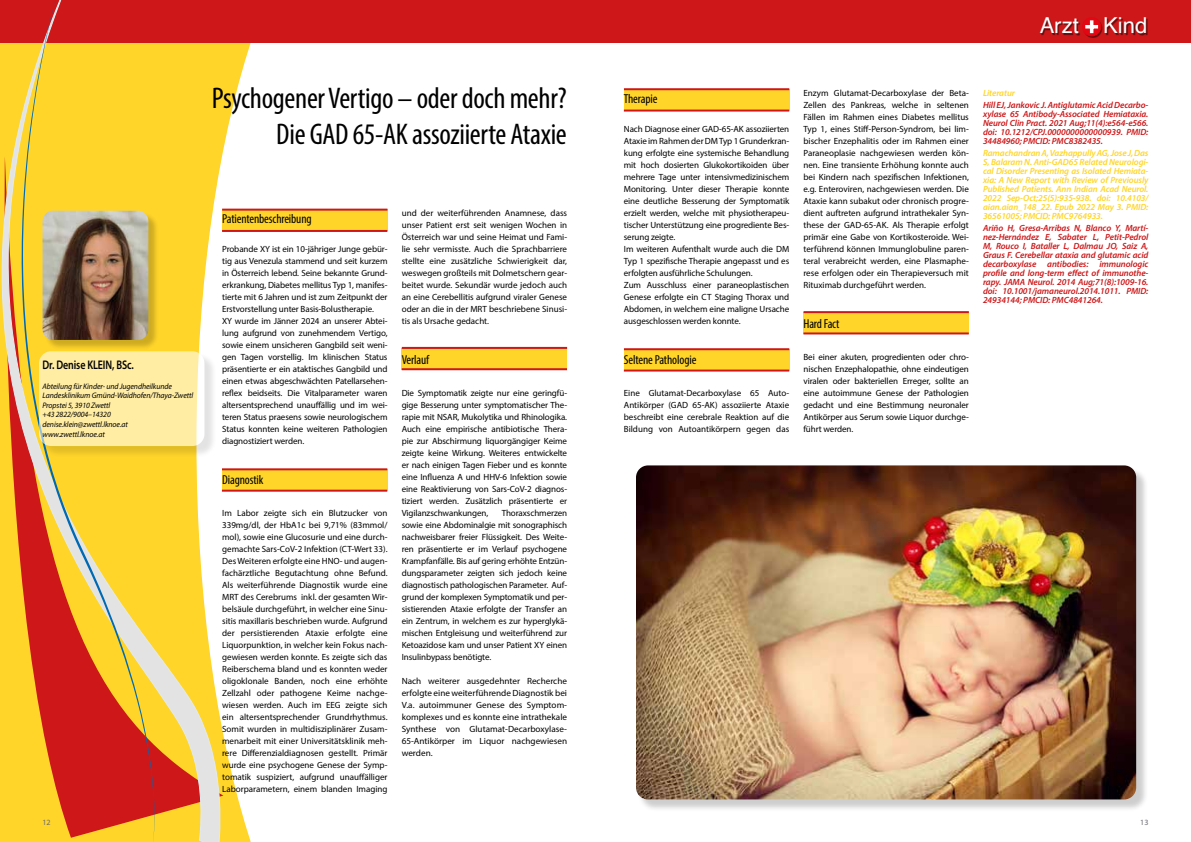
<style>
.page{position:relative;width:1191px;height:842px;background:#fff}
.page>*{position:absolute;margin:0;border:0;box-sizing:border-box;transform-origin:0 0}
.t1{font:condensed 30px/36px "Myriad Pro";letter-spacing:-.01em;color:#000;text-align:right}
.t2{font:22px "Helvetica";color:#fff}
.t3{font:condensed 13px "Myriad Pro";letter-spacing:-.01em;color:#000}
.t4{font:600 12.5px "Myriad Pro";letter-spacing:-.01em;color:#000;scale:.8 1}
.t5{font:9px/12px "Myriad Pro";letter-spacing:-.01em;color:#000;text-align:justify}
.t6{font:italic 600 9px/9px "Myriad Pro";letter-spacing:-.01em;color:#cd1719;text-align:justify}
.t7{font:italic 600 9px/9px "Myriad Pro";letter-spacing:-.01em;color:#ffd52a;text-align:justify}
.t8{font:italic 8px/9.6px "Myriad Pro";letter-spacing:-.01em;color:#000}
.t9{font:8px "Myriad Pro";color:#6b6970}
</style>
<div class="page">
<div style="left:402px;top:348px;width:165px;height:21px;background:#ffd52a"></div>
<hr style="left:402px;top:368px;width:165px;height:2px;background:#cd1719">
<hr style="left:402px;top:347px;width:165px;height:2px;background:#cd1719">
<div style="left:624px;top:89px;width:165px;height:21px;background:#ffd52a"></div>
<hr style="left:624px;top:110px;width:165px;height:2px;background:#cd1719">
<hr style="left:624px;top:88px;width:165px;height:2px;background:#cd1719">
<div style="left:624px;top:349px;width:165px;height:21px;background:#ffd52a"></div>
<hr style="left:624px;top:370px;width:165px;height:2px;background:#cd1719">
<hr style="left:624px;top:348px;width:165px;height:2px;background:#cd1719">
<div style="left:803px;top:312px;width:165px;height:21px;background:#ffd52a"></div>
<hr style="left:803px;top:332px;width:165px;height:2px;background:#cd1719">
<hr style="left:803px;top:311px;width:166px;height:2px;background:#cd1719">
<div style="left:222px;top:469px;width:165px;height:21px;background:#ffd52a"></div>
<hr style="left:222px;top:490px;width:165px;height:2px;background:#cd1719">
<hr style="left:222px;top:468px;width:165px;height:2px;background:#cd1719">
<svg style="left:0;top:43px;width:255px;height:799px"></svg>
<div style="left:222px;top:210px;width:165px;height:21px;background:#ffd52a"></div>
<hr style="left:222px;top:230px;width:165px;height:2px;background:#cd1719">
<hr style="left:222px;top:209px;width:165px;height:2px;background:#cd1719">
<div style="left:0;top:0;width:595px;height:43px;background:#cd1719"></div>
<div style="left:595px;top:0;width:596px;height:43px;background:#cd1719"></div>
<div style="left:1040px;top:18px;width:107px;height:20px;background:#000;opacity:.5"></div>
<svg style="left:1082px;top:18px;width:18px;height:18px"></svg>
<div style="left:1082px;top:17px;width:19px;height:19px;border:1px solid #e30613;border-radius:50%"></div>
<svg style="left:1090px;top:20px;width:3px;height:13px"></svg>
<svg style="left:1085px;top:25px;width:13px;height:4px"></svg>
<svg style="left:1px;top:43px;width:219px;height:799px;background:#f9d051"></svg>
<svg style="left:21px;top:0;width:134px;height:842px;background:#ea9630"></svg>
<div style="left:637px;top:467px;width:511px;height:345px;background:#000;opacity:.2"></div>
<img style="left:636px;top:465px;width:500px;height:334px">
<div style="left:44px;top:212px;width:115px;height:139px;background:#000;opacity:.2"></div>
<img style="left:43px;top:211px;width:105px;height:129px">
<div style="left:41px;top:353px;width:176px;height:106px;background:#000;opacity:.2"></div>
<div style="left:39px;top:351px;width:165px;height:95px;background:#ffeda4;border-radius:12px"></div>
<h2 class="t2" style="left:1039px;top:9px;width:109px">Arzt Kind</h2>
<h2 class="t2" style="left:1072px;top:9px;width:8px">t</h2>
<h3 class="t4" style="left:43px;top:357px;width:116px">Dr. Denise KLEIN, BSc.</h3>
<p class="t8" style="left:43px;top:381px;width:152px">Abteilung für Kinder- und Jugendheilkunde<br>Landesklinikum Gmünd-Waidhofen/Thaya-Zwettl<br>Propstei 5, 3910 Zwettl<br>+43 2822/9004–14320 denise.klein@zwettl.lknoe.at<br>www.zwettl.lknoe.at</p>
<p class="t9" style="left:43px;top:818px;width:10px">12</p>
<h1 class="t1" style="left:212px;top:79px;width:356px">Psychogener Vertigo – oder doch mehr?<br>Die GAD 65-AK assoziierte Ataxie</h1>
<p class="t7" style="left:983px;top:89px;width:33px">Literatur</p>
<p class="t5" style="left:803px;top:87px;width:167px">Enzym Glutamat-Decarboxylase der Beta-Zellen des Pankreas, welche in seltenen Fällen im Rahmen eines Diabetes mellitus Typ 1, eines Stiff-Person-Syndrom, bei lim&shy;bischer Enzephalitis oder im Rahmen einer Paraneoplasie nachgewiesen werden kön&shy;nen. Eine transiente Erhöhung konnte auch bei Kindern nach spezifischen Infektionen, e.g. Enteroviren, nachgewiesen werden. Die Ataxie kann subakut oder chronisch progre&shy;dient auftreten aufgrund intrathekaler Syn&shy;these der GAD-65-AK. Als Therapie erfolgt primär eine Gabe von Kortikosteroide. Wei&shy;terführend können Immunglobuline paren&shy;teral verabreicht werden, eine Plasmaphe&shy;rese erfolgen oder ein Therapieversuch mit Rituximab durchgeführt werden.</p>
<h3 class="t3" style="left:803px;top:315px;width:38px">Hard Fact</h3>
<p class="t5" style="left:803px;top:351px;width:167px">Bei einer akuten, progredienten oder chro&shy;nischen Enzephalopathie, ohne eindeutigen viralen oder bakteriellen Erreger, sollte an eine autoimmune Genese der Pathologien gedacht und eine Bestimmung neuronaler Antikörper aus Serum sowie Liquor durchge&shy;führt werden.</p>
<h3 class="t3" style="left:624px;top:91px;width:35px">Therapie</h3>
<p class="t5" style="left:624px;top:123px;width:167px;text-align:left">Nach Diagnose einer GAD-65-AK assoziierten Ataxie im Rahmen der DM Typ 1 Grunderkran&shy;kung erfolgte eine systemische Behandlung mit hoch dosierten Glukokortikoiden über mehrere Tage unter intensivmedizinischem Monitoring. Unter dieser Therapie konnte eine deutliche Besserung der Symptomatik erzielt werden, welche mit physiotherapeu&shy;tischer Unterstützung eine progrediente Bes&shy;serung zeigte.<br>Im weiteren Aufenthalt wurde auch die DM Typ 1 spezifische Therapie angepasst und es erfolgten ausführliche Schulungen.<br>Zum Ausschluss einer paraneoplastischen Genese erfolgte ein CT Staging Thorax und Abdomen, in welchem eine maligne Ursache ausgeschlossen werden konnte.</p>
<h3 class="t3" style="left:624px;top:351px;width:74px">Seltene Pathologie</h3>
<p class="t5" style="left:624px;top:387px;width:167px">Eine Glutamat-Decarboxylase 65 Auto-Antikörper (GAD 65-AK) assoziierte Ataxie beschreibt eine cerebrale Reaktion auf die Bildung von Autoantikörpern gegen das</p>
<p class="t6" style="left:983px;top:100px;width:167px">Hill EJ, Jankovic J. Antiglutamic Acid Decarbo&shy;xylase 65 Antibody-Associated Hemiataxia.<br>Neurol Clin Pract. 2021 Aug;11(4):e564-e566. doi: 10.1212/CPJ.0000000000000939. PMID:<br>34484960; PMCID: PMC8382435.</p>
<p class="t7" style="left:983px;top:148px;width:167px">Ramachandran A, Vazhappully AG, Jose J, Das S, Balaram N. Anti-GAD65 Related Neurologi&shy;cal Disorder Presenting as Isolated Hemiata&shy;xia: A New Report with Review of Previously Published Patients. Ann Indian Acad Neurol.<br>2022 Sep-Oct;25(5):935-938. doi: 10.4103/ aian.aian_148_22. Epub 2022 May 3. PMID:<br>36561005; PMCID: PMC9764933.</p>
<p class="t6" style="left:983px;top:223px;width:167px">Ariño H, Gresa-Arribas N, Blanco Y, Martí&shy;nez-Hernández E, Sabater L, Petit-Pedrol M, Rouco I, Bataller L, Dalmau JO, Saiz A, Graus F. Cerebellar ataxia and glutamic acid decarboxylase antibodies: immunologic profile and long-term effect of immunothe&shy;rapy. JAMA Neurol. 2014 Aug;71(8):1009-16. doi: 10.1001/jamaneurol.2014.1011. PMID:<br>24934144; PMCID: PMC4841264.</p>
<p class="t5" style="left:402px;top:207px;width:167px">und der weiterführenden Anamnese, dass unser Patient erst seit wenigen Wochen in Österreich war und seine Heimat und Fami&shy;lie sehr vermisste. Auch die Sprachbarriere stellte eine zusätzliche Schwierigkeit dar, weswegen großteils mit Dolmetschern gear&shy;beitet wurde. Sekundär wurde jedoch auch an eine Cerebellitis aufgrund viraler Genese oder an die in der MRT beschriebene Sinusi&shy;tis als Ursache gedacht.</p>
<h3 class="t3" style="left:402px;top:351px;width:29px">Verlauf</h3>
<p class="t5" style="left:402px;top:387px;width:167px">Die Symptomatik zeigte nur eine geringfü&shy;gige Besserung unter symptomatischer The&shy;rapie mit NSAR, Mukolytika und Rhinologika.<br>Auch eine empirische antibiotische Thera&shy;pie zur Abschirmung liquorgängiger Keime zeigte keine Wirkung. Weiteres entwickelte er nach einigen Tagen Fieber und es konnte eine Influenza A und HHV-6 Infektion sowie eine Reaktivierung von Sars-CoV-2 diagnos&shy;tiziert werden. Zusätzlich präsentierte er Vigilanzschwankungen,</p>
<h3 class="t3" style="left:222px;top:211px;width:91px">Patientenbeschreibung</h3>
<p class="t5" style="left:222px;top:243px;width:167px;text-align:left">Probande XY ist ein 10-jähriger Junge gebür&shy;tig aus Venezula stammend und seit kurzem in Österreich lebend. Seine bekannte Grund&shy;erkrankung, Diabetes mellitus Typ 1, manifes&shy;tierte mit 6 Jahren und ist zum Zeitpunkt der Erstvorstellung unter Basis-Bolustherapie.<br>XY wurde im Jänner 2024 an unserer Abtei&shy;lung aufgrund von zunehmendem Vertigo, sowie einem unsicheren Gangbild seit weni&shy;gen Tagen vorstellig. Im klinischen Status präsentierte er ein ataktisches Gangbild und einen etwas abgeschwächten Patellarsehen&shy;reflex beidseits. Die Vitalparameter waren altersentsprechend unauffällig und im wei&shy;teren Status praesens sowie neurologischem Status konnten keine weiteren Pathologien diagnostiziert werden.</p>
<h3 class="t3" style="left:222px;top:471px;width:43px">Diagnostik</h3>
<p class="t5" style="left:222px;top:507px;width:167px">Im Labor zeigte sich ein Blutzucker von 339mg/dl, der HbA1c bei 9,71% (83mmol/ mol), sowie eine Glucosurie und eine durch&shy;gemachte Sars-CoV-2 Infektion (CT-Wert 33).<br>Des Weiteren erfolgte eine HNO- und augen&shy;fachärztliche Begutachtung ohne Befund.<br>Als weiterführende Diagnostik wurde eine MRT des Cerebrums inkl. der gesamten Wir&shy;belsäule durchgeführt, in welcher eine Sinu&shy;sitis maxillaris beschrieben wurde. Aufgrund der persistierenden Ataxie erfolgte eine Liquorpunktion, in welcher kein Fokus nach&shy;gewiesen werden konnte. Es zeigte sich das Reiberschema bland und es konnten weder oligoklonale Banden, noch eine erhöhte Zellzahl oder pathogene Keime nachge&shy;wiesen werden. Auch im EEG zeigte sich ein altersentsprechender Grundrhythmus.<br>Somit wurden in multidisziplinärer Zusam&shy;menarbeit mit einer Universitätsklinik meh&shy;rere Differenzialdiagnosen gestellt. Primär wurde eine psychogene Genese der Symp&shy;tomatik suspiziert, aufgrund unauffälliger Laborparametern, einem blanden Imaging</p>
<p class="t5" style="left:402px;top:507px;width:167px;text-indent:100px">Thoraxschmerzen sowie eine Abdominalgie mit sonographisch nachweisbarer freier Flüssigkeit. Des Weite&shy;ren präsentierte er im Verlauf psychogene Krampfanfälle. Bis auf gering erhöhte Entzün&shy;dungsparameter zeigten sich jedoch keine diagnostisch pathologischen Parameter. Auf&shy;grund der komplexen Symptomatik und per&shy;sistierenden Ataxie erfolgte der Transfer an ein Zentrum, in welchem es zur hyperglykä&shy;mischen Entgleisung und weiterführend zur Ketoazidose kam und unser Patient XY einen Insulinbypass benötigte.</p>
<p class="t5" style="left:402px;top:675px;width:167px">Nach weiterer ausgedehnter Recherche erfolgte eine weiterführende Diagnostik bei V.a. autoimmuner Genese des Symptom&shy;komplexes und es konnte eine intrathekale Synthese von Glutamat-Decarboxylase-65-Antikörper im Liquor nachgewiesen werden.</p>
<p class="t9" style="left:1140px;top:818px;width:10px">13</p>
</div>
